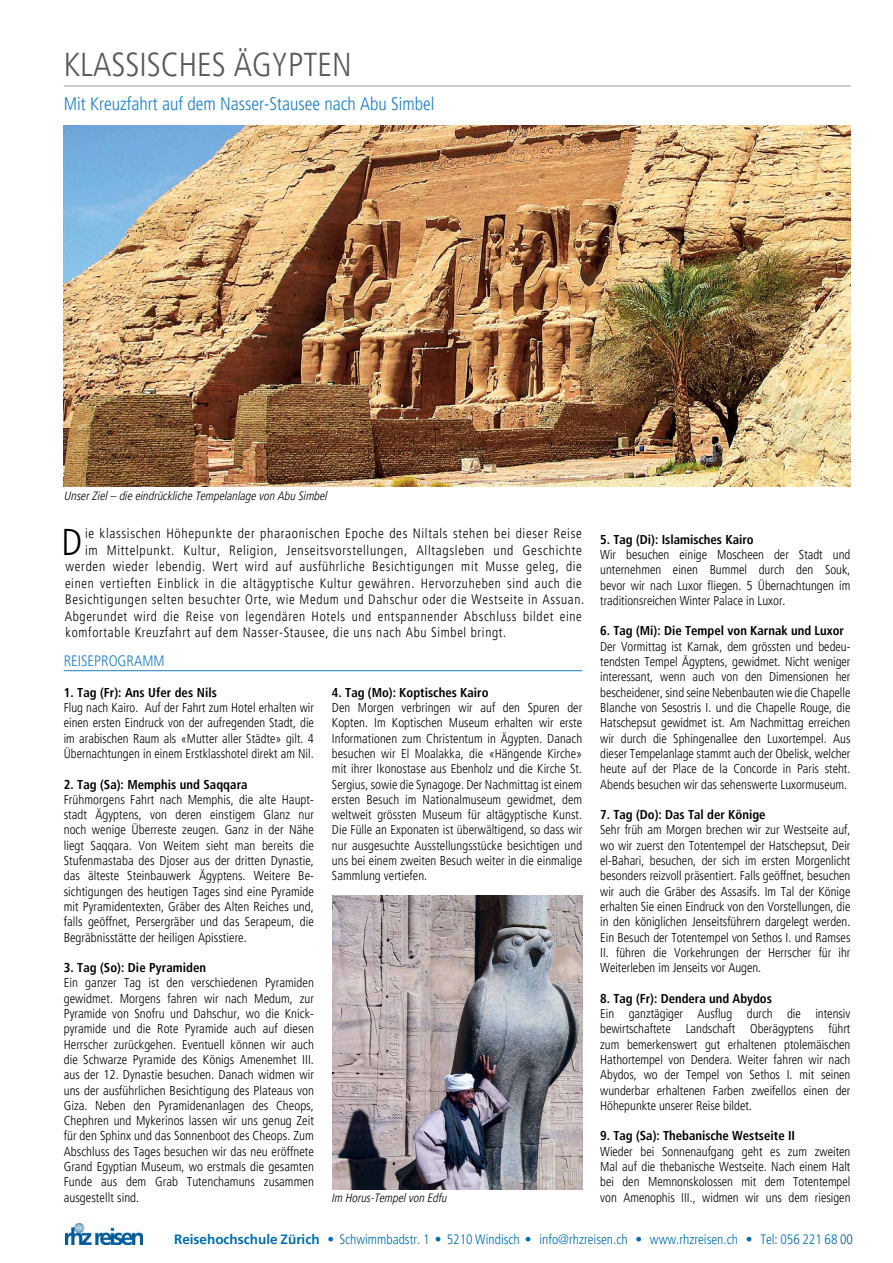
<style>
.page{position:relative;width:893px;height:1263px;background:#fff}
.page>*{position:absolute;margin:0;border:0;box-sizing:border-box;transform-origin:0 0}
.t1{font:300 condensed 37.2px "Frutiger LT Pro";color:#000}
.t2{font:300 condensed 33px "Frutiger LT Pro";color:#58595b}
.t3{font:300 condensed 18px "Frutiger LT Pro";color:#1c7ebf}
.t4{font:300 condensed 15px "Frutiger LT Pro";color:#1c7ebf}
.t5{font:300 condensed 13.5px "Frutiger LT Pro";letter-spacing:.05em;color:#000}
.t6{font:300 condensed 13.5px "Frutiger LT Pro";color:#006ca9}
.t7{font:300 condensed 12.75px/15.3px "Frutiger LT Pro";color:#000;text-align:justify}
.t8{font:700 condensed 12.75px "Frutiger LT Pro";color:#000}
.t9{font:italic 300 condensed 12px "Frutiger LT Pro";color:#000}
.s1{font-weight:700;font-stretch:normal}
.s2{color:#0a5173}
</style>
<div class="page">
<hr style="left:64px;top:670px;width:518px;height:1px;background:#1c7ebf">
<img style="left:332px;top:896px;width:250px;height:293px">
<img style="left:64px;top:125px;width:786px;height:362px">
<hr style="left:64px;top:86px;width:786px;height:1px;background:#939598">
<img style="left:66px;top:1224px;width:77px;height:21px">
<h2 class="t2" style="left:64px;top:45px;width:289px">KLASSISCHES ÄGYPTEN</h2>
<h3 class="t3" style="left:64px;top:94px;width:372px">Mit Kreuzfahrt auf dem Nasser-Stausee nach Abu Simbel</h3>
<p class="t9" style="left:65px;top:489px;width:265px">Unser Ziel – die eindrückliche Tempelanlage von Abu Simbel</p>
<h1 class="t1" style="left:62px;top:521px;width:22px">D</h1>
<p class="t5" style="left:85px;top:526px;width:498px">ie klassischen Höhepunkte der pharaonischen Epoche des Niltals stehen bei dieser Reise</p>
<p class="t5" style="left:85px;top:542px;width:498px">im Mittelpunkt. Kultur, Religion, Jenseitsvorstellungen, Alltagsleben und Geschichte</p>
<p class="t5" style="left:65px;top:559px;width:518px">werden wieder lebendig. Wert wird auf ausführliche Besichtigungen mit Musse geleg, die</p>
<p class="t5" style="left:65px;top:575px;width:518px">einen vertieften Einblick in die altägyptische Kultur gewähren. Hervorzuheben sind auch die</p>
<p class="t5" style="left:65px;top:592px;width:521px">Besichtigungen selten besuchter Orte, wie Medum und Dahschur oder die Westseite in Assuan.</p>
<p class="t5" style="left:65px;top:608px;width:519px">Abgerundet wird die Reise von legendären Hotels und entspannender Abschluss bildet eine</p>
<p class="t5" style="left:65px;top:625px;width:442px">komfortable Kreuzfahrt auf dem Nasser-Stausee, die uns nach Abu Simbel bringt.</p>
<p class="t4" style="left:64px;top:652px;width:102px">REISEPROGRAMM</p>
<p class="t8" style="left:64px;top:685px;width:155px">1. Tag (Fr): Ans Ufer des Nils</p>
<p class="t7" style="left:64px;top:700px;width:252px">Flug nach Kairo. Auf der Fahrt zum Hotel erhalten wir einen ersten Eindruck von der aufregenden Stadt, die im arabischen Raum als «Mutter aller Städte» gilt. 4<br>Übernachtungen in einem Erstklasshotel direkt am Nil.</p>
<p class="t8" style="left:64px;top:776px;width:185px">2. Tag (Sa): Memphis und Saqqara</p>
<p class="t7" style="left:64px;top:792px;width:252px">Frühmorgens Fahrt nach Memphis, die alte Haupt&shy;stadt Ägyptens, von deren einstigem Glanz nur noch wenige Überreste zeugen. Ganz in der Nähe liegt Saqqara. Von Weitem sieht man bereits die Stufenmastaba des Djoser aus der dritten Dynastie, das älteste Steinbauwerk Ägyptens. Weitere Be&shy;sichtigungen des heutigen Tages sind eine Pyramide mit Pyramidentexten, Gräber des Alten Reiches und, falls geöffnet, Persergräber und das Serapeum, die Begräbnisstätte der heiligen Apisstiere.</p>
<p class="t8" style="left:64px;top:960px;width:144px">3. Tag (So): Die Pyramiden</p>
<p class="t7" style="left:64px;top:975px;width:252px">Ein ganzer Tag ist den verschiedenen Pyramiden gewidmet. Morgens fahren wir nach Medum, zur Pyramide von Snofru und Dahschur, wo die Knick&shy;pyramide und die Rote Pyramide auch auf diesen Herrscher zurückgehen. Eventuell können wir auch die Schwarze Pyramide des Königs Amenemhet III. aus der 12. Dynastie besuchen. Danach widmen wir uns der ausführlichen Besichtigung des Plateaus von Giza. Neben den Pyramidenanlagen des Cheops, Chephren und Mykerinos lassen wir uns genug Zeit für den Sphinx und das Sonnenboot des Cheops. Zum Abschluss des Tages besuchen wir das neu eröffnete Grand Egyptian Museum, wo erstmals die gesamten Funde aus dem Grab Tutenchamuns zusammen ausgestellt sind.</p>
<p class="t8" style="left:332px;top:685px;width:158px">4. Tag (Mo): Koptisches Kairo</p>
<p class="t7" style="left:332px;top:700px;width:252px">Den Morgen verbringen wir auf den Spuren der Kopten. Im Koptischen Museum erhalten wir erste Informationen zum Christentum in Ägypten. Danach besuchen wir El Moalakka, die «Hängende Kirche» mit ihrer Ikonostase aus Ebenholz und die Kirche St.<br>Sergius, sowie die Synagoge. Der Nachmittag ist einem ersten Besuch im Nationalmuseum gewidmet, dem weltweit grössten Museum für altägyptische Kunst.<br>Die Fülle an Exponaten ist überwältigend, so dass wir nur ausgesuchte Ausstellungsstücke besichtigen und uns bei einem zweiten Besuch weiter in die einmalige Sammlung vertiefen.</p>
<p class="t9" style="left:332px;top:1191px;width:117px">Im Horus-Tempel von Edfu</p>
<p class="t8" style="left:600px;top:532px;width:155px">5. Tag (Di): Islamisches Kairo</p>
<p class="t7" style="left:600px;top:547px;width:252px">Wir besuchen einige Moscheen der Stadt und unternehmen einen Bummel durch den Souk, bevor wir nach Luxor fliegen. 5 Übernachtungen im traditionsreichen Winter Palace in Luxor.</p>
<p class="t8" style="left:600px;top:623px;width:245px">6. Tag (Mi): Die Tempel von Karnak und Luxor</p>
<p class="t7" style="left:600px;top:639px;width:252px">Der Vormittag ist Karnak, dem grössten und bedeu&shy;tendsten Tempel Ägyptens, gewidmet. Nicht weniger interessant, wenn auch von den Dimensionen her bescheidener, sind seine Nebenbauten wie die Chapelle Blanche von Sesostris I. und die Chapelle Rouge, die Hatschepsut gewidmet ist. Am Nachmittag erreichen wir durch die Sphingenallee den Luxortempel. Aus dieser Tempelanlage stammt auch der Obelisk, welcher heute auf der Place de la Concorde in Paris steht.<br>Abends besuchen wir das sehenswerte Luxormuseum.</p>
<p class="t8" style="left:600px;top:807px;width:167px">7. Tag (Do): Das Tal der Könige</p>
<p class="t7" style="left:600px;top:822px;width:252px">Sehr früh am Morgen brechen wir zur Westseite auf, wo wir zuerst den Totentempel der Hatschepsut, Deir el-Bahari, besuchen, der sich im ersten Morgenlicht besonders reizvoll präsentiert. Falls geöffnet, besuchen wir auch die Gräber des Assasifs. Im Tal der Könige erhalten Sie einen Eindruck von den Vorstellungen, die in den königlichen Jenseitsführern dargelegt werden.<br>Ein Besuch der Totentempel von Sethos I. und Ramses II. führen die Vorkehrungen der Herrscher für ihr Weiterleben im Jenseits vor Augen.</p>
<p class="t8" style="left:600px;top:991px;width:173px">8. Tag (Fr): Dendera und Abydos</p>
<p class="t7" style="left:600px;top:1006px;width:252px">Ein ganztägiger Ausflug durch die intensiv bewirtschaftete Landschaft Oberägyptens führt zum bemerkenswert gut erhaltenen ptolemäischen Hathortempel von Dendera. Weiter fahren wir nach Abydos, wo der Tempel von Sethos I. mit seinen wunderbar erhaltenen Farben zweifellos einen der Höhepunkte unserer Reise bildet.</p>
<p class="t8" style="left:600px;top:1128px;width:196px">9. Tag (Sa): Thebanische Westseite II</p>
<p class="t7" style="left:600px;top:1144px;width:252px">Wieder bei Sonnenaufgang geht es zum zweiten Mal auf die thebanische Westseite. Nach einem Halt bei den Memnonskolossen mit dem Totentempel von Amenophis III., widmen wir uns dem riesigen</p>
<p class="t6" style="left:174px;top:1231px;width:680px"><span class="s1">Reisehochschule Zürich</span> • Schwimmbadstr. 1 • 5210 Windisch • info@rhzreisen.ch • www.rhzreisen.ch • Tel: 056 221 68 <span class="s2">00</span></p>
</div>
